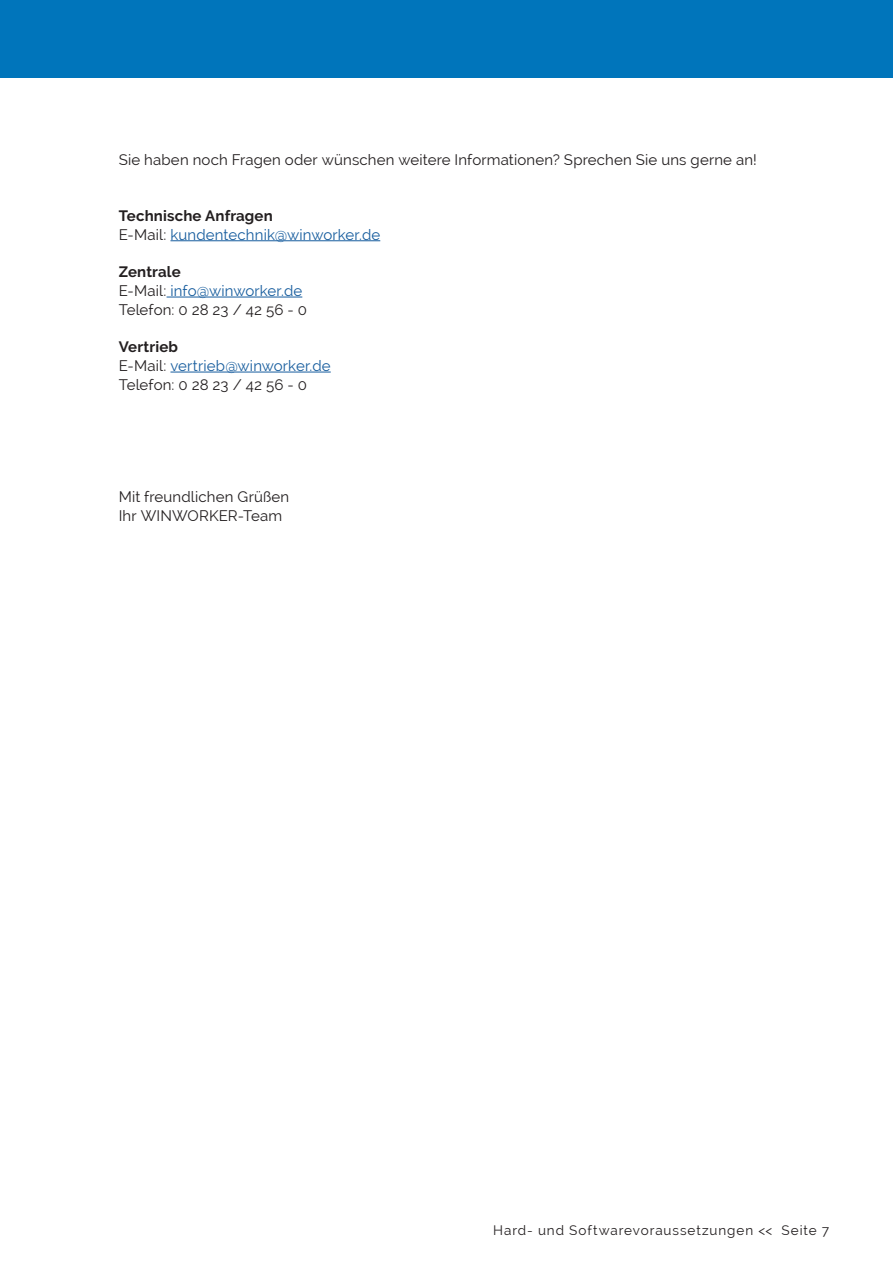
<style>
.page{position:relative;width:893px;height:1263px;background:#fff}
.page>*{position:absolute;margin:0;border:0;box-sizing:border-box;transform-origin:0 0}
.t1{font:15px/18.8px "Raleway";letter-spacing:.01em;color:#231f20}
.t2{font:15px/18.8px "Raleway";letter-spacing:.01em;color:#175d9e}
.t3{font:13.5px "Raleway";letter-spacing:.07em;color:#231f20}
.s1{font-weight:700;color:#231f20}
.s2{color:#231f20}
.s3{font-weight:700}
.s4{color:#175d9e}
</style>
<div class="page">
<hr style="left:170px;top:240px;width:210px;height:1px;background:#175d9e">
<hr style="left:167px;top:297px;width:135px;height:1px;background:#175d9e">
<hr style="left:170px;top:372px;width:161px;height:1px;background:#175d9e">
<div style="left:0;top:0;width:893px;height:78px;background:#0075bb"></div>
<p class="t1" style="left:119px;top:150px;width:640px">Sie haben noch Fragen oder wünschen weitere Informationen? Sprechen Sie uns gerne an!</p>
<p class="t2" style="left:119px;top:206px;width:263px"><span class="s1">Technische Anfragen<br></span><span class="s2">E-Mail:</span> kundentechnik@winworker.de</p>
<p class="t1" style="left:119px;top:262px;width:190px"><span class="s3">Zentrale<br></span>E-Mail: <span class="s4">info@winworker.de<br></span>Telefon: 0 28 23 / 42 56 - 0</p>
<p class="t1" style="left:119px;top:337px;width:214px"><span class="s3">Vertrieb<br></span>E-Mail: <span class="s4">vertrieb@winworker.de<br></span>Telefon: 0 28 23 / 42 56 - 0</p>
<p class="t1" style="left:119px;top:487px;width:172px">Mit freundlichen Grüßen<br>Ihr WINWORKER-Team</p>
<p class="t3" style="left:493px;top:1222px;width:337px">Hard- und Softwarevoraussetzungen &lt;&lt; Seite 7</p>
</div>
